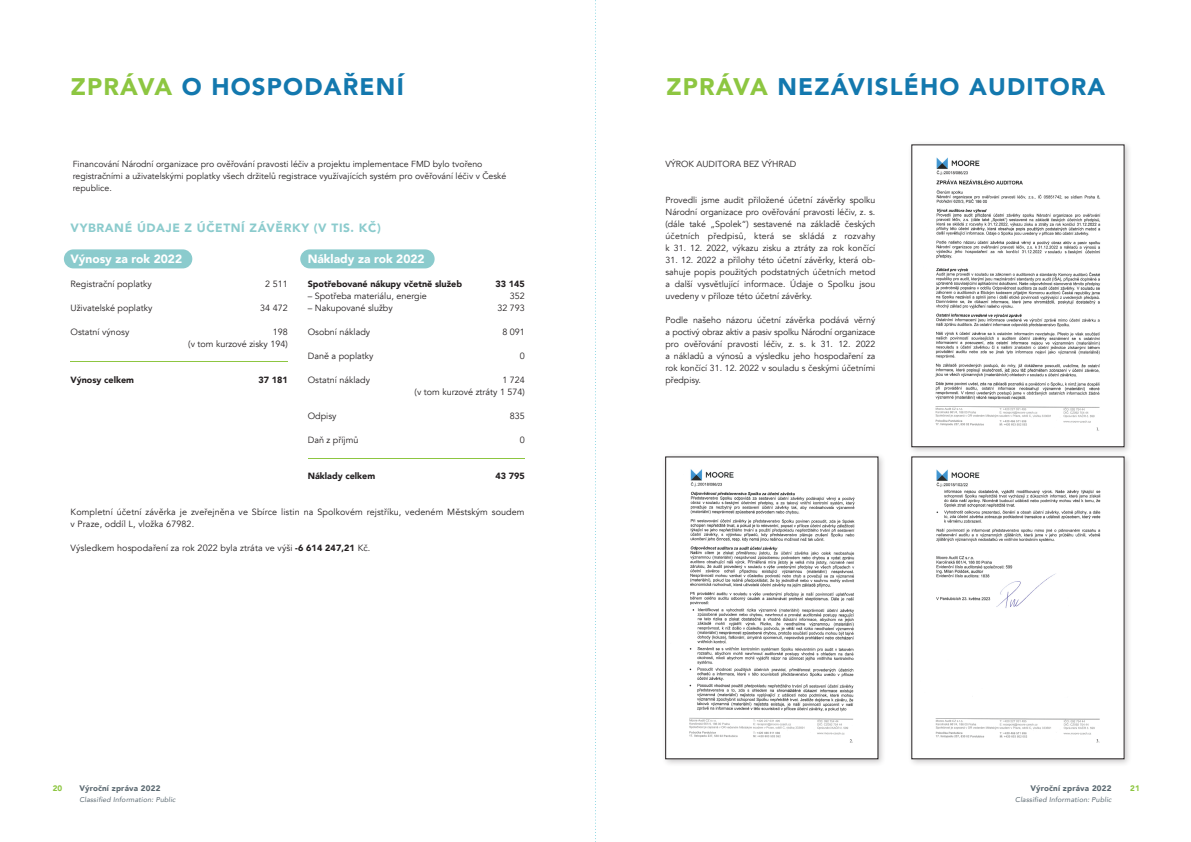
<style>
.page{position:relative;width:1191px;height:842px;background:#fff}
.page>*{position:absolute;margin:0;border:0;box-sizing:border-box;transform-origin:0 0}
.t1{font:900 24px "Avenir";letter-spacing:.05em;color:#1378ae}
.t2{font:900 12px "Avenir";letter-spacing:.05em;color:#8bcbcd}
.t3{font:900 12px "Avenir";color:#fff}
.t4{font:9px/12px "Avenir";color:#231f20;text-align:right}
.t5{font:900 9px "Avenir";color:#231f20}
.t6{font:8.8px/12px "Avenir";color:#231f20;text-align:justify}
.t7{font:900 8px "Avenir";letter-spacing:.025em;color:#59676f}
.t8{font:900 8px "Avenir";color:#8dc641}
.t9{font:italic 7px "Avenir";letter-spacing:.025em;color:#59676f}
.s1{color:#8dc641}
.s2{font-weight:900}
</style>
<div class="page">
<div style="left:64px;top:249px;width:128px;height:19px;background:#8bcbcd;border-radius:10px"></div>
<div style="left:300px;top:249px;width:134px;height:19px;background:#8bcbcd;border-radius:10px"></div>
<hr style="left:70px;top:361px;width:218px;height:1px;background:#8dc641">
<hr style="left:308px;top:458px;width:216px;height:1px;background:#8dc641">
<div style="left:907px;top:453px;width:225px;height:314px;background:#231f20;opacity:.25"></div>
<img style="left:913px;top:459px;width:209px;height:298px">
<div style="left:661px;top:453px;width:225px;height:314px;background:#231f20;opacity:.25"></div>
<img style="left:667px;top:459px;width:209px;height:298px">
<div style="left:907px;top:141px;width:225px;height:314px;background:#231f20;opacity:.25"></div>
<img style="left:913px;top:147px;width:209px;height:298px">
<svg style="left:595px;top:0;width:1px;height:842px"></svg>
<h1 class="t1" style="left:71px;top:66px;width:334px"><span class="s1">ZPRÁVA</span> O HOSPODAŘENÍ</h1>
<p class="t6" style="left:73px;top:158px;width:435px;text-align:left">Financování Národní organizace pro ověřování pravosti léčiv a projektu implementace FMD bylo tvořeno registračními a uživatelskými poplatky všech držitelů registrace využívajících systém pro ověřování léčiv v České republice.</p>
<h2 class="t2" style="left:71px;top:217px;width:312px">VYBRANÉ ÚDAJE Z ÚČETNÍ ZÁVĚRKY (V TIS. KČ)</h2>
<h2 class="t3" style="left:71px;top:248px;width:113px">Výnosy za rok 2022</h2>
<p class="t4" style="left:71px;top:278px;width:83px">Registrační poplatky</p>
<p class="t4" style="left:71px;top:302px;width:83px">Uživatelské poplatky</p>
<p class="t4" style="left:71px;top:326px;width:60px">Ostatní výnosy</p>
<p class="t5" style="left:71px;top:372px;width:65px">Výnosy celkem</p>
<h2 class="t3" style="left:308px;top:248px;width:118px">Náklady za rok 2022</h2>
<p class="t5" style="left:308px;top:276px;width:156px">Spotřebované nákupy včetně služeb</p>
<p class="t4" style="left:308px;top:290px;width:121px">– Spotřeba materiálu, energie</p>
<p class="t4" style="left:308px;top:302px;width:87px">– Nakupované služby</p>
<p class="t4" style="left:308px;top:326px;width:64px">Osobní náklady</p>
<p class="t4" style="left:308px;top:350px;width:67px">Daně a poplatky</p>
<p class="t4" style="left:308px;top:374px;width:64px">Ostatní náklady</p>
<p class="t4" style="left:308px;top:410px;width:30px">Odpisy</p>
<p class="t4" style="left:308px;top:434px;width:52px">Daň z příjmů</p>
<p class="t5" style="left:308px;top:468px;width:69px">Náklady celkem</p>
<p class="t4" style="left:265px;top:278px;width:24px">2 511</p>
<p class="t4" style="left:260px;top:302px;width:29px">34 472</p>
<p class="t4" style="left:188px;top:326px;width:101px">198<br>(v tom kurzové zisky 194)</p>
<p class="t5" style="left:258px;top:372px;width:31px">37 181</p>
<p class="t5" style="left:495px;top:276px;width:31px">33 145</p>
<p class="t4" style="left:497px;top:290px;width:29px">352<br>32 793</p>
<p class="t4" style="left:502px;top:326px;width:24px">8 091</p>
<p class="t4" style="left:520px;top:350px;width:7px">0</p>
<p class="t4" style="left:415px;top:374px;width:112px">1 724<br>(v tom kurzové ztráty 1 574)</p>
<p class="t4" style="left:510px;top:410px;width:17px">835</p>
<p class="t4" style="left:520px;top:434px;width:7px">0</p>
<p class="t5" style="left:495px;top:468px;width:31px">43 795</p>
<p class="t4" style="left:71px;top:506px;width:455px;text-align:left">Kompletní účetní závěrka je zveřejněna ve Sbírce listin na Spolkovém rejstříku, vedeném Městským soudem v Praze, oddíl L, vložka 67982.</p>
<p class="t4" style="left:71px;top:542px;width:301px">Výsledkem hospodaření za rok 2022 byla ztráta ve výši <span class="s2">-6 614 247,21</span> Kč.</p>
<h1 class="t1" style="left:666px;top:66px;width:440px"><span class="s1">ZPRÁVA</span> NEZÁVISLÉHO AUDITORA</h1>
<p class="t6" style="left:665px;top:158px;width:132px">VÝROK AUDITORA BEZ VÝHRAD</p>
<p class="t6" style="left:665px;top:194px;width:211px">Provedli jsme audit přiložené účetní závěrky spolku Národní organizace pro ověřování pravosti léčiv, z. s. (dále také „Spolek“) sestavené na základě českých účetních předpisů, která se skládá z rozvahy k 31. 12. 2022, výkazu zisku a ztráty za rok končící</p>
<p class="t6" style="left:665px;top:254px;width:211px">31. 12. 2022 a přílohy této účetní závěrky, která ob&shy;sahuje popis použitých podstatných účetních metod a další vysvětlující informace. Údaje o Spolku jsou uvedeny v příloze této účetní závěrky.</p>
<p class="t6" style="left:665px;top:314px;width:211px">Podle našeho názoru účetní závěrka podává věrný a poctivý obraz aktiv a pasiv spolku Národní organizace pro ověřování pravosti léčiv, z. s. k 31. 12. 2022 a nákladů a výnosů a výsledku jeho hospodaření za rok končící 31. 12. 2022 v souladu s českými účetními předpisy.</p>
<p class="t8" style="left:53px;top:781px;width:11px">20</p>
<p class="t7" style="left:79px;top:781px;width:83px">Výroční zpráva 2022</p>
<p class="t7" style="left:1030px;top:781px;width:83px">Výroční zpráva 2022</p>
<p class="t8" style="left:1130px;top:781px;width:11px">21</p>
<p class="t9" style="left:79px;top:795px;width:98px">Classified Information: Public</p>
<p class="t9" style="left:1015px;top:795px;width:98px">Classified Information: Public</p>
</div>
